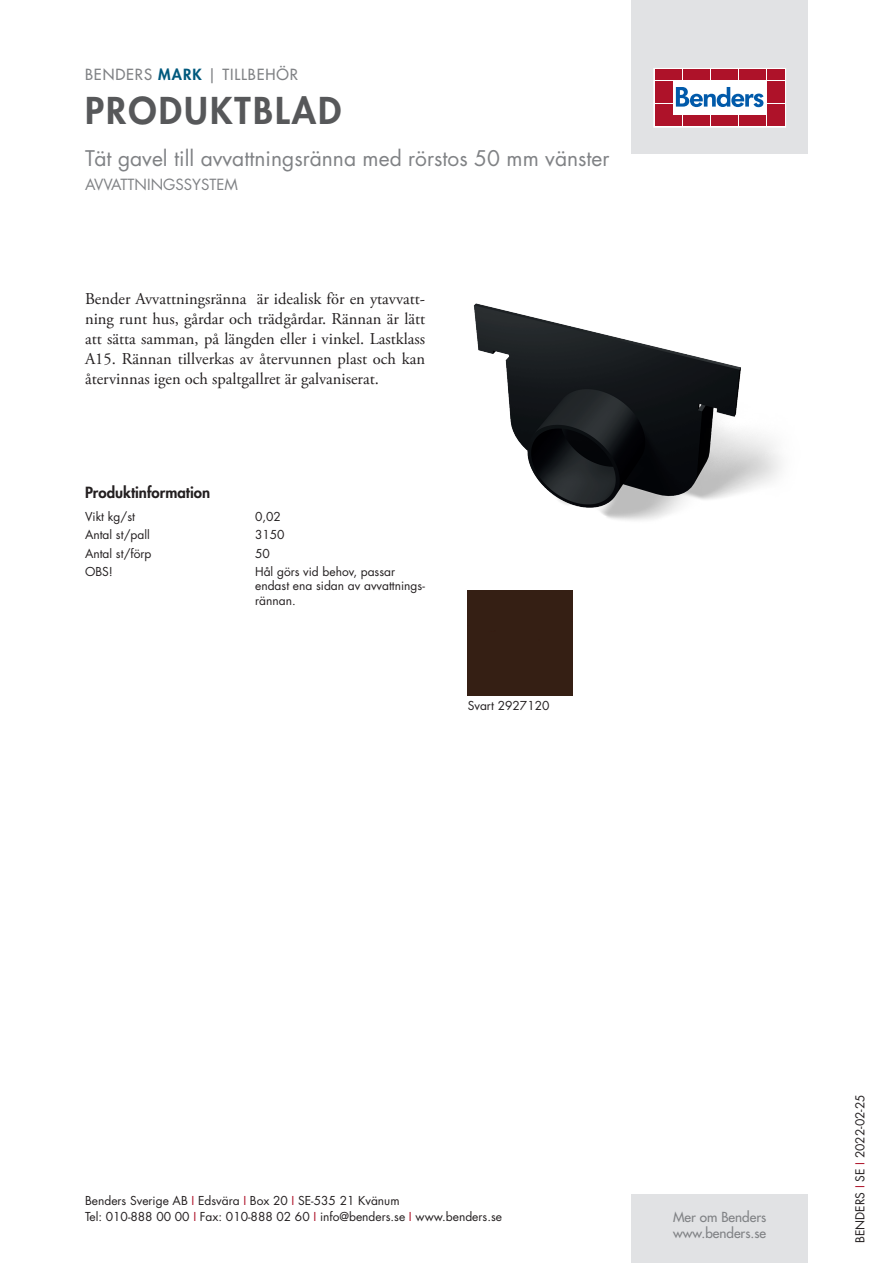
<style>
.page{position:relative;width:893px;height:1263px;background:#fff}
.page>*{position:absolute;margin:0;border:0;box-sizing:border-box;transform-origin:0 0}
.t1{font:800 36px "Futura Std";letter-spacing:.06em;color:#57585a}
.t2{font:21px "Futura Std";color:#808285}
.t3{font:16.5px/19.8px "Adobe Garamond Pro";color:#231f20;text-align:justify}
.t4{font:500 15px "Futura Std";letter-spacing:.06em;color:#808285}
.t5{font:800 15px "Futura Std";color:#231f20}
.t6{font:15px "Futura Std";color:#808285}
.t7{font:500 13.5px/16.2px "Futura Std";color:#808285}
.t8{font:12px/14.4px "Futura Std";color:#231f20}
.s1{font-weight:800;color:#00597d}
.s2{color:#ae1229}
</style>
<div class="page">
<div style="left:631px;top:0;width:177px;height:153px;background:#e1e2e4"></div>
<div style="left:631px;top:1195px;width:177px;height:68px;background:#e1e2e4"></div>
<svg style="left:656px;top:70px;width:128px;height:55px;background:#ebc6cb"></svg>
<div style="left:654px;top:68px;width:132px;height:59px;border:1px solid #fff"></div>
<div style="left:655px;top:70px;width:8px;height:10px;background:#ae1229"></div>
<div style="left:664px;top:70px;width:8px;height:10px;background:#ae1229"></div>
<div style="left:655px;top:81px;width:8px;height:10px;background:#ae1229"></div>
<div style="left:664px;top:81px;width:8px;height:10px;background:#ae1229"></div>
<div style="left:655px;top:93px;width:8px;height:10px;background:#ae1229"></div>
<div style="left:664px;top:93px;width:8px;height:10px;background:#ae1229"></div>
<div style="left:655px;top:104px;width:8px;height:11px;background:#ae1229"></div>
<div style="left:664px;top:104px;width:8px;height:11px;background:#ae1229"></div>
<div style="left:655px;top:116px;width:8px;height:10px;background:#ae1229"></div>
<div style="left:664px;top:116px;width:8px;height:10px;background:#ae1229"></div>
<div style="left:674px;top:70px;width:8px;height:10px;background:#ae1229"></div>
<div style="left:683px;top:70px;width:8px;height:10px;background:#ae1229"></div>
<div style="left:692px;top:70px;width:8px;height:10px;background:#ae1229"></div>
<div style="left:702px;top:70px;width:8px;height:10px;background:#ae1229"></div>
<div style="left:711px;top:70px;width:8px;height:10px;background:#ae1229"></div>
<div style="left:720px;top:70px;width:8px;height:10px;background:#ae1229"></div>
<div style="left:730px;top:70px;width:8px;height:10px;background:#ae1229"></div>
<div style="left:739px;top:70px;width:8px;height:10px;background:#ae1229"></div>
<div style="left:748px;top:70px;width:8px;height:10px;background:#ae1229"></div>
<div style="left:758px;top:70px;width:8px;height:10px;background:#ae1229"></div>
<div style="left:674px;top:116px;width:8px;height:10px;background:#ae1229"></div>
<div style="left:683px;top:116px;width:8px;height:10px;background:#ae1229"></div>
<div style="left:692px;top:116px;width:8px;height:10px;background:#ae1229"></div>
<div style="left:702px;top:116px;width:8px;height:10px;background:#ae1229"></div>
<div style="left:711px;top:116px;width:8px;height:10px;background:#ae1229"></div>
<div style="left:720px;top:116px;width:8px;height:10px;background:#ae1229"></div>
<div style="left:730px;top:116px;width:8px;height:10px;background:#ae1229"></div>
<div style="left:739px;top:116px;width:8px;height:10px;background:#ae1229"></div>
<div style="left:748px;top:116px;width:8px;height:10px;background:#ae1229"></div>
<div style="left:758px;top:116px;width:8px;height:10px;background:#ae1229"></div>
<div style="left:767px;top:70px;width:8px;height:10px;background:#ae1229"></div>
<div style="left:776px;top:70px;width:8px;height:10px;background:#ae1229"></div>
<div style="left:767px;top:81px;width:8px;height:10px;background:#ae1229"></div>
<div style="left:776px;top:81px;width:8px;height:10px;background:#ae1229"></div>
<div style="left:767px;top:93px;width:8px;height:10px;background:#ae1229"></div>
<div style="left:776px;top:93px;width:8px;height:10px;background:#ae1229"></div>
<div style="left:767px;top:104px;width:8px;height:11px;background:#ae1229"></div>
<div style="left:776px;top:104px;width:8px;height:11px;background:#ae1229"></div>
<div style="left:767px;top:116px;width:8px;height:10px;background:#ae1229"></div>
<div style="left:776px;top:116px;width:8px;height:10px;background:#ae1229"></div>
<svg style="left:676px;top:87px;width:87px;height:20px;background:#8ab3d7"></svg>
<img style="left:473px;top:303px;width:308px;height:218px">
<div style="left:468px;top:590px;width:105px;height:105px;background:#351f14"></div>
<p class="t4" style="left:85px;top:65px;width:215px">BENDERS <span class="s1">MARK</span> | TILLBEHÖR</p>
<h1 class="t1" style="left:85px;top:87px;width:258px">PRODUKTBLAD</h1>
<h2 class="t2" style="left:85px;top:144px;width:526px">Tät gavel till avvattningsränna med rörstos 50 mm vänster</h2>
<p class="t6" style="left:85px;top:175px;width:155px">AVVATTNINGSSYSTEM</p>
<p class="t3" style="left:85px;top:290px;width:342px">Bender Avvattningsränna är idealisk för en ytavvatt&shy;ning runt hus, gårdar och trädgårdar. Rännan är lätt att sätta samman, på längden eller i vinkel. Lastklass A15. Rännan tillverkas av återvunnen plast och kan återvinnas igen och spaltgallret är galvaniserat.</p>
<p class="t5" style="left:85px;top:483px;width:127px">Produktinformation</p>
<p class="t8" style="left:85px;top:509px;width:51px">Vikt kg/st</p>
<p class="t8" style="left:255px;top:509px;width:27px">0,02</p>
<p class="t8" style="left:85px;top:528px;width:66px">Antal st/pall</p>
<p class="t8" style="left:255px;top:528px;width:31px">3150</p>
<p class="t8" style="left:85px;top:546px;width:68px">Antal st/förp</p>
<p class="t8" style="left:255px;top:546px;width:16px">50</p>
<p class="t8" style="left:85px;top:565px;width:29px">OBS!</p>
<p class="t8" style="left:255px;top:565px;width:171px">Hål görs vid behov, passar endast ena sidan av avvattnings&shy;rännan.</p>
<p class="t8" style="left:468px;top:698px;width:83px">Svart 2927120</p>
<p class="t8" style="left:85px;top:1192px;width:418px;line-height:16.5px">Benders Sverige AB <span class="s2">I</span> Edsvära <span class="s2">I</span> Box 20 <span class="s2">I</span> SE-535 21 Kvänum<br>Tel: 010-888 00 00 <span class="s2">I</span> Fax: 010-888 02 60 <span class="s2">I</span> info@benders.se <span class="s2">I</span> www.benders.se</p>
<p class="t7" style="left:673px;top:1209px;width:95px">Mer om Benders www.benders.se</p>
<p class="t8" style="left:853px;top:1243px;width:150px;rotate:-90deg">BENDERS <span class="s2">I</span> SE <span class="s2">I</span> 2022-02-25</p>
</div>
